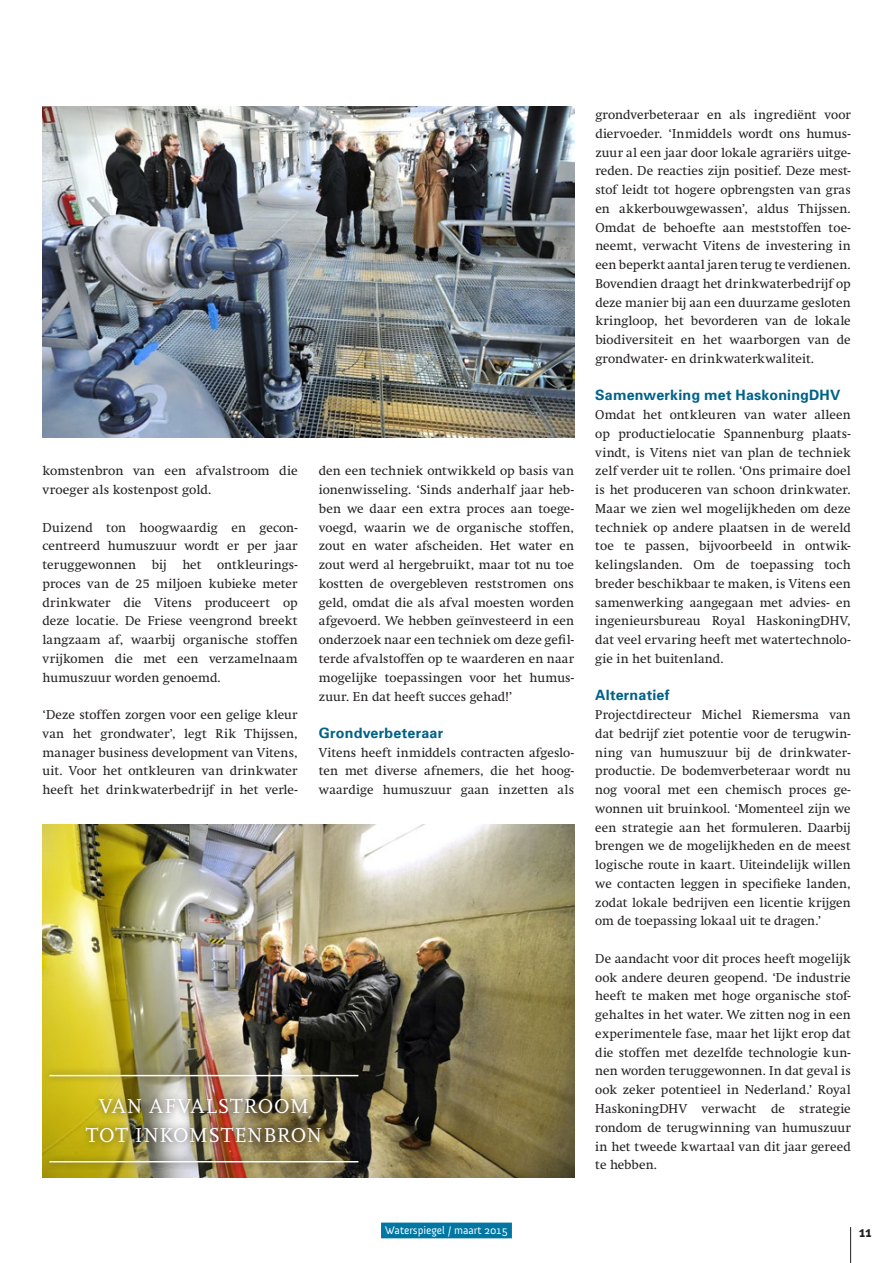
<style>
.page{position:relative;width:893px;height:1263px;background:#fff}
.page>*{position:absolute;margin:0;border:0;box-sizing:border-box;transform-origin:0 0}
.t1{font:21px/28.5px "Scala Caps";letter-spacing:.03em;color:#fff;text-align:center}
.t2{font:700 15px "Meta Plus";color:#231f20}
.t3{font:700 14.25px "Univers";letter-spacing:.015em;color:#006288}
.t4{font:12.75px/18.8px "Swift";letter-spacing:.01em;color:#231f20;text-align:justify}
.t5{font:11.25px "Anivers";color:#fff}
</style>
<div class="page">
<hr style="left:850px;top:1227px;width:1px;height:36px;background:#231f20">
<div style="left:381px;top:1222px;width:131px;height:16px;background:#0076a3"></div>
<img style="left:43px;top:106px;width:531px;height:332px">
<img style="left:43px;top:824px;width:531px;height:354px">
<div style="left:43px;top:1067px;width:322px;height:103px;background:#231f20;opacity:.75"></div>
<hr style="left:49px;top:1075px;width:309px;height:1px;background:#fff">
<hr style="left:49px;top:1161px;width:309px;height:1px;background:#fff">
<p class="t4" style="left:43px;top:462px;width:257px">komstenbron van een afvalstroom die vroeger als kostenpost gold.</p>
<p class="t4" style="left:43px;top:518px;width:257px">Duizend ton hoogwaardig en gecon&shy;centreerd humuszuur wordt er per jaar teruggewonnen bij het ontkleurings&shy;proces van de 25 miljoen kubieke meter drinkwater die Vitens produceert op deze locatie. De Friese veengrond breekt langzaam af, waarbij organische stoffen vrijkomen die met een verzamelnaam humuszuur worden genoemd.</p>
<p class="t4" style="left:43px;top:705px;width:257px">‘Deze stoffen zorgen voor een gelige kleur van het grondwater’, legt Rik Thijssen, manager business development van Vitens, uit. Voor het ontkleuren van drinkwater heeft het drinkwaterbedrijf in het verle-</p>
<p class="t4" style="left:319px;top:462px;width:257px">den een techniek ontwikkeld op basis van ionenwisseling. ‘Sinds anderhalf jaar heb&shy;ben we daar een extra proces aan toege&shy;voegd, waarin we de organische stoffen, zout en water afscheiden. Het water en zout werd al hergebruikt, maar tot nu toe kostten de overgebleven reststromen ons geld, omdat die als afval moesten worden afgevoerd. We hebben geïnvesteerd in een onderzoek naar een techniek om deze gefil&shy;terde afvalstoffen op te waarderen en naar mogelijke toepassingen voor het humus&shy;zuur. En dat heeft succes gehad!’</p>
<p class="t3" style="left:319px;top:724px;width:126px">Grondverbeteraar</p>
<p class="t4" style="left:319px;top:743px;width:257px">Vitens heeft inmiddels contracten afgeslo&shy;ten met diverse afnemers, die het hoog&shy;waardige humuszuur gaan inzetten als</p>
<h1 class="t1" style="left:86px;top:1093px;width:238px">VAN AFVALSTROOM<br>TOT INKOMSTENBRON</h1>
<p class="t4" style="left:595px;top:105px;width:257px">grondverbeteraar en als ingrediënt voor diervoeder. ‘Inmiddels wordt ons humus&shy;zuur al een jaar door lokale agrariërs uitge&shy;reden. De reacties zijn positief. Deze mest&shy;stof leidt tot hogere opbrengsten van gras en akkerbouwgewassen’, aldus Thijssen.<br>Omdat de behoefte aan meststoffen toe&shy;neemt, verwacht Vitens de investering in een beperkt aantal jaren terug te verdienen.<br>Bovendien draagt het drinkwaterbedrijf op deze manier bij aan een duurzame gesloten kringloop, het bevorderen van de lokale biodiversiteit en het waarborgen van de grondwater- en drinkwaterkwaliteit.</p>
<p class="t3" style="left:595px;top:386px;width:247px">Samenwerking met HaskoningDHV</p>
<p class="t4" style="left:595px;top:405px;width:257px">Omdat het ontkleuren van water alleen op productielocatie Spannenburg plaats&shy;vindt, is Vitens niet van plan de techniek zelf verder uit te rollen. ‘Ons primaire doel is het produceren van schoon drinkwater.<br>Maar we zien wel mogelijkheden om deze techniek op andere plaatsen in de wereld toe te passen, bijvoorbeeld in ontwik&shy;kelingslanden. Om de toepassing toch breder beschikbaar te maken, is Vitens een samenwerking aangegaan met advies- en ingenieursbureau Royal HaskoningDHV, dat veel ervaring heeft met watertechnolo&shy;gie in het buitenland.</p>
<p class="t3" style="left:595px;top:686px;width:76px">Alternatief</p>
<p class="t4" style="left:595px;top:705px;width:257px">Projectdirecteur Michel Riemersma van dat bedrijf ziet potentie voor de terugwin&shy;ning van humuszuur bij de drinkwater&shy;productie. De bodemverbeteraar wordt nu nog vooral met een chemisch proces ge&shy;wonnen uit bruinkool. ‘Momenteel zijn we een strategie aan het formuleren. Daarbij brengen we de mogelijkheden en de meest logische route in kaart. Uiteindelijk willen we contacten leggen in specifieke landen, zodat lokale bedrijven een licentie krijgen om de toepassing lokaal uit te dragen.’</p>
<p class="t4" style="left:595px;top:949px;width:257px">De aandacht voor dit proces heeft mogelijk ook andere deuren geopend. ‘De industrie heeft te maken met hoge organische stof&shy;gehaltes in het water. We zitten nog in een experimentele fase, maar het lijkt erop dat die stoffen met dezelfde technologie kun&shy;nen worden teruggewonnen. In dat geval is ook zeker potentieel in Nederland.’ Royal HaskoningDHV verwacht de strategie rondom de terugwinning van humuszuur in het tweede kwartaal van dit jaar gereed te hebben.</p>
<p class="t5" style="left:385px;top:1224px;width:124px">Waterspiegel / maart 2015</p>
<p class="t2" style="left:859px;top:1223px;width:14px">11</p>
</div>
